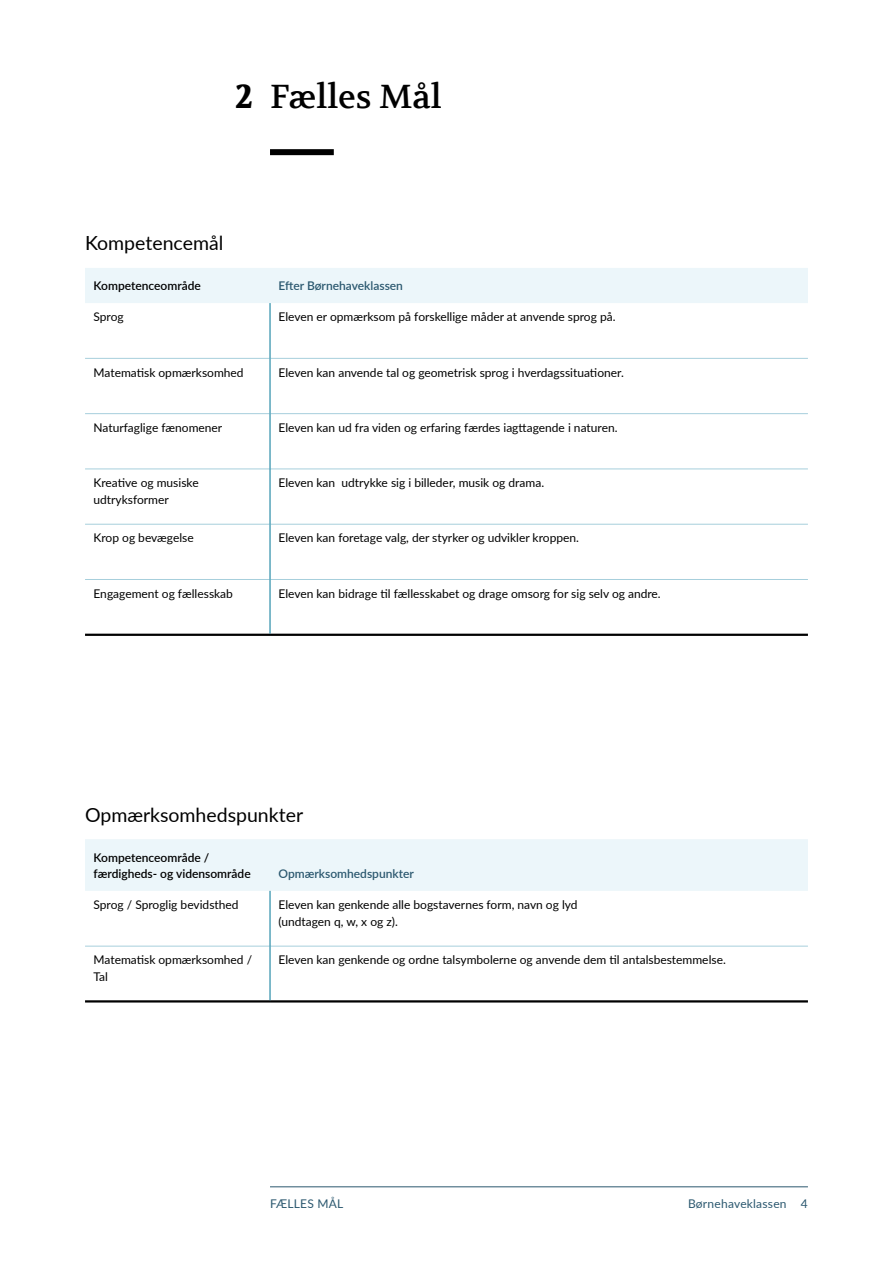
<style>
.page{position:relative;width:893px;height:1263px;background:#fff}
.page>*{position:absolute;margin:0;border:0;box-sizing:border-box;transform-origin:0 0}
.t1{font:33px "Volkhov";color:#000}
.t2{font:19.5px "Lato";color:#000}
._09_Tabeltekst_brød{font:12px/16.5px "Lato";color:#000}
._09_Tabeltekst_over{font:600 12px/16.5px "Lato";color:#000}
._09_Tabeltekst_over-2{font:600 12px "Lato";color:#2b586f}
.t3{font:12px "Lato";letter-spacing:.02em;color:#2b586f}
.s1{font-weight:700}
</style>
<div class="page">
<div style="left:270px;top:149px;width:64px;height:6px;background:#000"></div>
<div style="left:85px;top:268px;width:723px;height:35px;background:#ecf6fa"></div>
<hr style="left:85px;top:634px;width:185px;height:2px;background:#000">
<hr style="left:270px;top:634px;width:538px;height:2px;background:#000">
<hr style="left:85px;top:358px;width:185px;height:1px;background:#a7cfdc">
<hr style="left:270px;top:358px;width:538px;height:1px;background:#a7cfdc">
<hr style="left:85px;top:413px;width:185px;height:1px;background:#a7cfdc">
<hr style="left:270px;top:413px;width:538px;height:1px;background:#a7cfdc">
<hr style="left:85px;top:468px;width:185px;height:1px;background:#a7cfdc">
<hr style="left:270px;top:468px;width:538px;height:1px;background:#a7cfdc">
<hr style="left:85px;top:524px;width:185px;height:1px;background:#a7cfdc">
<hr style="left:270px;top:524px;width:538px;height:1px;background:#a7cfdc">
<hr style="left:85px;top:579px;width:185px;height:1px;background:#a7cfdc">
<hr style="left:270px;top:579px;width:538px;height:1px;background:#a7cfdc">
<hr style="left:270px;top:303px;width:1px;height:55px;background:#007798">
<hr style="left:270px;top:358px;width:1px;height:56px;background:#007798">
<hr style="left:270px;top:414px;width:1px;height:55px;background:#007798">
<hr style="left:270px;top:469px;width:1px;height:55px;background:#007798">
<hr style="left:270px;top:524px;width:1px;height:55px;background:#007798">
<hr style="left:270px;top:579px;width:1px;height:55px;background:#007798">
<div style="left:85px;top:839px;width:723px;height:52px;background:#ecf6fa"></div>
<hr style="left:85px;top:1000px;width:185px;height:2px;background:#000">
<hr style="left:270px;top:1000px;width:538px;height:2px;background:#000">
<hr style="left:85px;top:946px;width:185px;height:1px;background:#a7cfdc">
<hr style="left:270px;top:946px;width:538px;height:1px;background:#a7cfdc">
<hr style="left:270px;top:891px;width:1px;height:55px;background:#007798">
<hr style="left:270px;top:946px;width:1px;height:54px;background:#007798">
<hr style="left:270px;top:1186px;width:538px;height:1px;background:#2b586f">
<h2 class="t1" style="left:235px;top:76px;width:208px"><span class="s1">2</span> Fælles Mål</h2>
<h3 class="t2" style="left:85px;top:229px;width:140px">Kompetencemål</h3>
<p class="_09_Tabeltekst_over" style="left:94px;top:277px;width:109px">Kompetenceområde</p>
<p class="_09_Tabeltekst_over-2" style="left:278px;top:277px;width:126px">Efter Børnehaveklassen</p>
<p class="_09_Tabeltekst_brød" style="left:94px;top:308px;width:32px">Sprog</p>
<p class="_09_Tabeltekst_brød" style="left:278px;top:308px;width:339px">Eleven er opmærksom på forskellige måder at anvende sprog på.</p>
<p class="_09_Tabeltekst_brød" style="left:94px;top:363px;width:152px">Matematisk opmærksomhed</p>
<p class="_09_Tabeltekst_brød" style="left:278px;top:363px;width:347px">Eleven kan anvende tal og geometrisk sprog i hverdagssituationer.</p>
<p class="_09_Tabeltekst_brød" style="left:94px;top:419px;width:130px">Naturfaglige fænomener</p>
<p class="_09_Tabeltekst_brød" style="left:278px;top:419px;width:340px">Eleven kan ud fra viden og erfaring færdes iagttagende i naturen.</p>
<p class="_09_Tabeltekst_brød" style="left:94px;top:474px;width:107px">Kreative og musiske udtryksformer</p>
<p class="_09_Tabeltekst_brød" style="left:278px;top:474px;width:267px">Eleven kan udtrykke sig i billeder, musik og drama.</p>
<p class="_09_Tabeltekst_brød" style="left:94px;top:529px;width:102px">Krop og bevægelse</p>
<p class="_09_Tabeltekst_brød" style="left:278px;top:529px;width:302px">Eleven kan foretage valg, der styrker og udvikler kroppen.</p>
<p class="_09_Tabeltekst_brød" style="left:94px;top:584px;width:141px">Engagement og fællesskab</p>
<p class="_09_Tabeltekst_brød" style="left:278px;top:584px;width:384px">Eleven kan bidrage til fællesskabet og drage omsorg for sig selv og andre.</p>
<h3 class="t2" style="left:85px;top:800px;width:220px">Opmærksomhedspunkter</h3>
<p class="_09_Tabeltekst_over" style="left:94px;top:848px;width:159px">Kompetenceområde / færdigheds- og vidensområde</p>
<p class="_09_Tabeltekst_over-2" style="left:278px;top:865px;width:137px">Opmærksomhedspunkter</p>
<p class="_09_Tabeltekst_brød" style="left:94px;top:896px;width:147px">Sprog / Sproglig bevidsthed</p>
<p class="_09_Tabeltekst_brød" style="left:278px;top:896px;width:301px">Eleven kan genkende alle bogstavernes form, navn og lyd (undtagen q, w, x og z).</p>
<p class="_09_Tabeltekst_brød" style="left:94px;top:951px;width:160px">Matematisk opmærksomhed /<br>Tal</p>
<p class="_09_Tabeltekst_brød" style="left:278px;top:951px;width:449px">Eleven kan genkende og ordne talsymbolerne og anvende dem til antalsbestemmelse.</p>
<p class="t3" style="left:270px;top:1195px;width:75px">FÆLLES MÅL</p>
<p class="t3" style="left:688px;top:1195px;width:121px">Børnehaveklassen 4</p>
</div>
